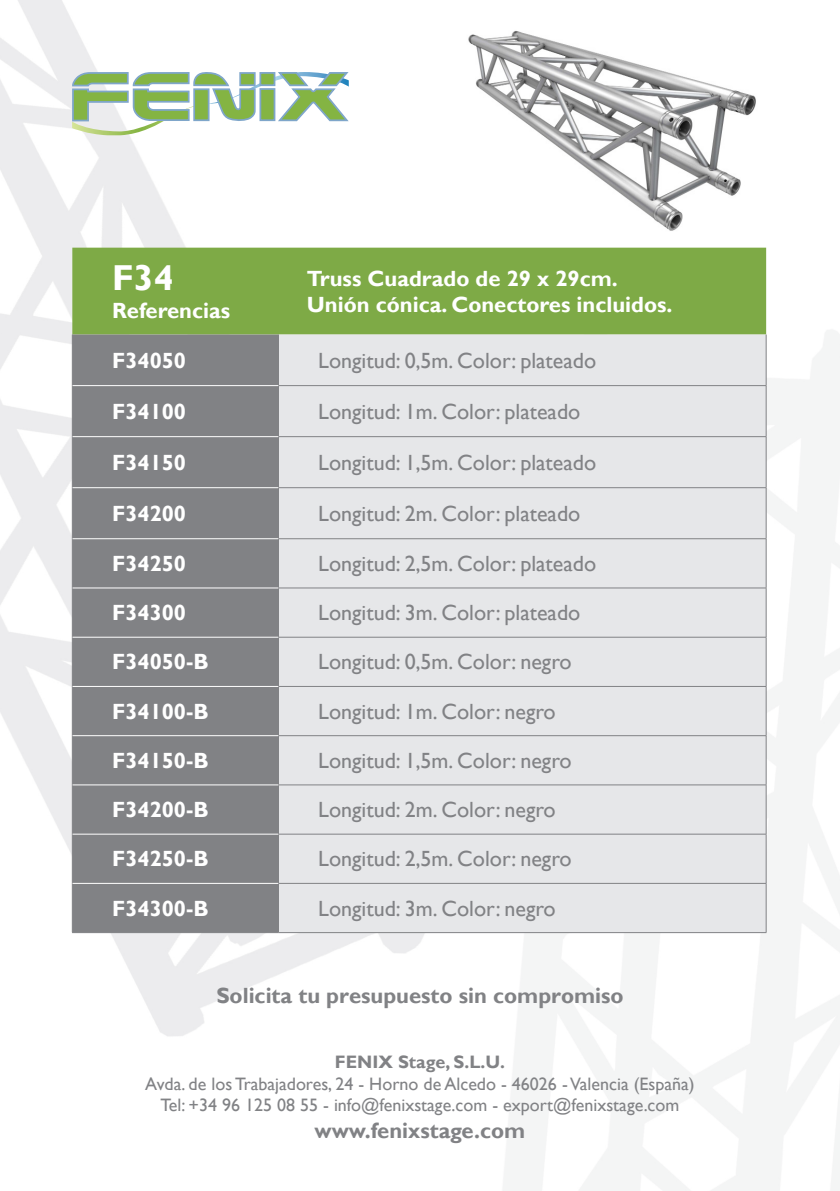
<style>
.page{position:relative;width:840px;height:1191px;background:#fff}
.page>*{position:absolute;margin:0;border:0;box-sizing:border-box;transform-origin:0 0}
.t1{font:700 36px "Gill Sans";color:#fff}
.t2{font:22px "Gill Sans";color:#818285}
.t3{font:700 22px "Gill Sans";color:#fff}
.t4{font:700 22px "Gill Sans";color:#818285}
.t5{font:18px/21.6px "Gill Sans";color:#818285;text-align:center}
.s1{font-weight:700}
</style>
<div class="page">
<img style="left:0;top:0;width:839px;height:1191px">
<div style="left:72px;top:248px;width:693px;height:86px;background:#7eaa46"></div>
<div style="left:73px;top:334px;width:205px;height:598px;background:#818285"></div>
<div style="left:279px;top:334px;width:486px;height:598px;background:#e6e7e9"></div>
<hr style="left:72px;top:334px;width:1px;height:51px;background:#818285">
<hr style="left:278px;top:334px;width:1px;height:51px;background:#818285">
<hr style="left:765px;top:334px;width:1px;height:51px;background:#818285">
<hr style="left:72px;top:385px;width:1px;height:51px;background:#818285">
<hr style="left:278px;top:385px;width:488px;height:1px;background:#818285">
<hr style="left:278px;top:386px;width:1px;height:50px;background:#818285">
<hr style="left:765px;top:386px;width:1px;height:50px;background:#818285">
<hr style="left:72px;top:436px;width:1px;height:52px;background:#818285">
<hr style="left:278px;top:436px;width:488px;height:1px;background:#818285">
<hr style="left:278px;top:437px;width:1px;height:50px;background:#818285">
<hr style="left:765px;top:437px;width:1px;height:50px;background:#818285">
<hr style="left:72px;top:488px;width:1px;height:51px;background:#818285">
<hr style="left:278px;top:487px;width:488px;height:1px;background:#818285">
<hr style="left:278px;top:488px;width:1px;height:50px;background:#818285">
<hr style="left:765px;top:488px;width:1px;height:50px;background:#818285">
<hr style="left:72px;top:539px;width:1px;height:49px;background:#818285">
<hr style="left:278px;top:538px;width:488px;height:1px;background:#818285">
<hr style="left:278px;top:539px;width:1px;height:49px;background:#818285">
<hr style="left:765px;top:539px;width:1px;height:49px;background:#818285">
<hr style="left:72px;top:588px;width:1px;height:49px;background:#818285">
<hr style="left:278px;top:587px;width:488px;height:1px;background:#818285">
<hr style="left:278px;top:588px;width:1px;height:49px;background:#818285">
<hr style="left:765px;top:588px;width:1px;height:49px;background:#818285">
<hr style="left:72px;top:637px;width:1px;height:49px;background:#818285">
<hr style="left:278px;top:637px;width:488px;height:1px;background:#818285">
<hr style="left:278px;top:637px;width:1px;height:49px;background:#818285">
<hr style="left:765px;top:637px;width:1px;height:49px;background:#818285">
<hr style="left:72px;top:686px;width:1px;height:49px;background:#818285">
<hr style="left:278px;top:686px;width:488px;height:1px;background:#818285">
<hr style="left:278px;top:686px;width:1px;height:49px;background:#818285">
<hr style="left:765px;top:686px;width:1px;height:49px;background:#818285">
<hr style="left:72px;top:735px;width:1px;height:50px;background:#818285">
<hr style="left:278px;top:735px;width:488px;height:1px;background:#818285">
<hr style="left:278px;top:736px;width:1px;height:48px;background:#818285">
<hr style="left:765px;top:736px;width:1px;height:48px;background:#818285">
<hr style="left:72px;top:785px;width:1px;height:49px;background:#818285">
<hr style="left:278px;top:784px;width:488px;height:1px;background:#818285">
<hr style="left:278px;top:785px;width:1px;height:49px;background:#818285">
<hr style="left:765px;top:785px;width:1px;height:49px;background:#818285">
<hr style="left:72px;top:834px;width:1px;height:49px;background:#818285">
<hr style="left:278px;top:833px;width:488px;height:1px;background:#818285">
<hr style="left:278px;top:834px;width:1px;height:49px;background:#818285">
<hr style="left:765px;top:834px;width:1px;height:49px;background:#818285">
<hr style="left:72px;top:883px;width:1px;height:49px;background:#818285">
<hr style="left:278px;top:883px;width:488px;height:1px;background:#818285">
<hr style="left:278px;top:883px;width:1px;height:49px;background:#818285">
<hr style="left:765px;top:883px;width:1px;height:49px;background:#818285">
<hr style="left:72px;top:932px;width:206px;height:1px;background:#818285">
<hr style="left:278px;top:932px;width:488px;height:1px;background:#818285">
<hr style="left:72px;top:385px;width:206px;height:1px;background:#fff">
<hr style="left:72px;top:436px;width:206px;height:1px;background:#fff">
<hr style="left:72px;top:487px;width:206px;height:1px;background:#fff">
<hr style="left:72px;top:538px;width:206px;height:1px;background:#fff">
<hr style="left:72px;top:587px;width:206px;height:1px;background:#fff">
<hr style="left:72px;top:637px;width:206px;height:1px;background:#fff">
<hr style="left:72px;top:686px;width:206px;height:1px;background:#fff">
<hr style="left:72px;top:735px;width:206px;height:1px;background:#fff">
<hr style="left:72px;top:784px;width:206px;height:1px;background:#fff">
<hr style="left:72px;top:833px;width:206px;height:1px;background:#fff">
<hr style="left:72px;top:883px;width:206px;height:1px;background:#fff">
<svg style="left:71px;top:70px;width:279px;height:65px"></svg>
<img style="left:446px;top:13px;width:331px;height:223px">
<p class="t1" style="left:112px;top:256px;width:63px">F34</p>
<p class="t3" style="left:112px;top:297px;width:120px">Referencias</p>
<p class="t3" style="left:307px;top:265px;width:312px">Truss Cuadrado de 29 x 29cm.</p>
<p class="t3" style="left:307px;top:291px;width:367px">Unión cónica. Conectores incluidos.</p>
<p class="t3" style="left:112px;top:347px;width:76px">F34050</p>
<p class="t2" style="left:318px;top:347px;width:279px">Longitud: 0,5m. Color: plateado</p>
<p class="t3" style="left:112px;top:398px;width:76px">F34100</p>
<p class="t2" style="left:318px;top:398px;width:263px">Longitud: 1m. Color: plateado</p>
<p class="t3" style="left:112px;top:449px;width:76px">F34150</p>
<p class="t2" style="left:318px;top:449px;width:279px">Longitud: 1,5m. Color: plateado</p>
<p class="t3" style="left:112px;top:500px;width:76px">F34200</p>
<p class="t2" style="left:318px;top:500px;width:263px">Longitud: 2m. Color: plateado</p>
<p class="t3" style="left:112px;top:550px;width:76px">F34250</p>
<p class="t2" style="left:318px;top:551px;width:279px">Longitud: 2,5m. Color: plateado</p>
<p class="t3" style="left:112px;top:599px;width:76px">F34300</p>
<p class="t2" style="left:318px;top:600px;width:263px">Longitud: 3m. Color: plateado</p>
<p class="t3" style="left:112px;top:648px;width:98px">F34050-B</p>
<p class="t2" style="left:318px;top:649px;width:255px">Longitud: 0,5m. Color: negro</p>
<p class="t3" style="left:112px;top:698px;width:98px">F34100-B</p>
<p class="t2" style="left:318px;top:698px;width:239px">Longitud: 1m. Color: negro</p>
<p class="t3" style="left:112px;top:747px;width:98px">F34150-B</p>
<p class="t2" style="left:318px;top:747px;width:255px">Longitud: 1,5m. Color: negro</p>
<p class="t3" style="left:112px;top:796px;width:98px">F34200-B</p>
<p class="t2" style="left:318px;top:797px;width:239px">Longitud: 2m. Color: negro</p>
<p class="t3" style="left:112px;top:845px;width:98px">F34250-B</p>
<p class="t2" style="left:318px;top:846px;width:255px">Longitud: 2,5m. Color: negro</p>
<p class="t3" style="left:112px;top:895px;width:98px">F34300-B</p>
<p class="t2" style="left:318px;top:895px;width:239px">Longitud: 3m. Color: negro</p>
<p class="t4" style="left:216px;top:982px;width:408px">Solicita tu presupuesto sin compromiso</p>
<p class="t5" style="left:145px;top:1051px;width:550px"><span class="s1">FENIX Stage, S.L.U.<br></span>Avda. de los Trabajadores, 24 - Horno de Alcedo - 46026 - Valencia (España)<br>Tel: +34 96 125 08 55 - info@fenixstage.com - export@fenixstage.com</p>
<p class="t4" style="left:314px;top:1116px;width:212px">www.fenixstage.com</p>
</div>
